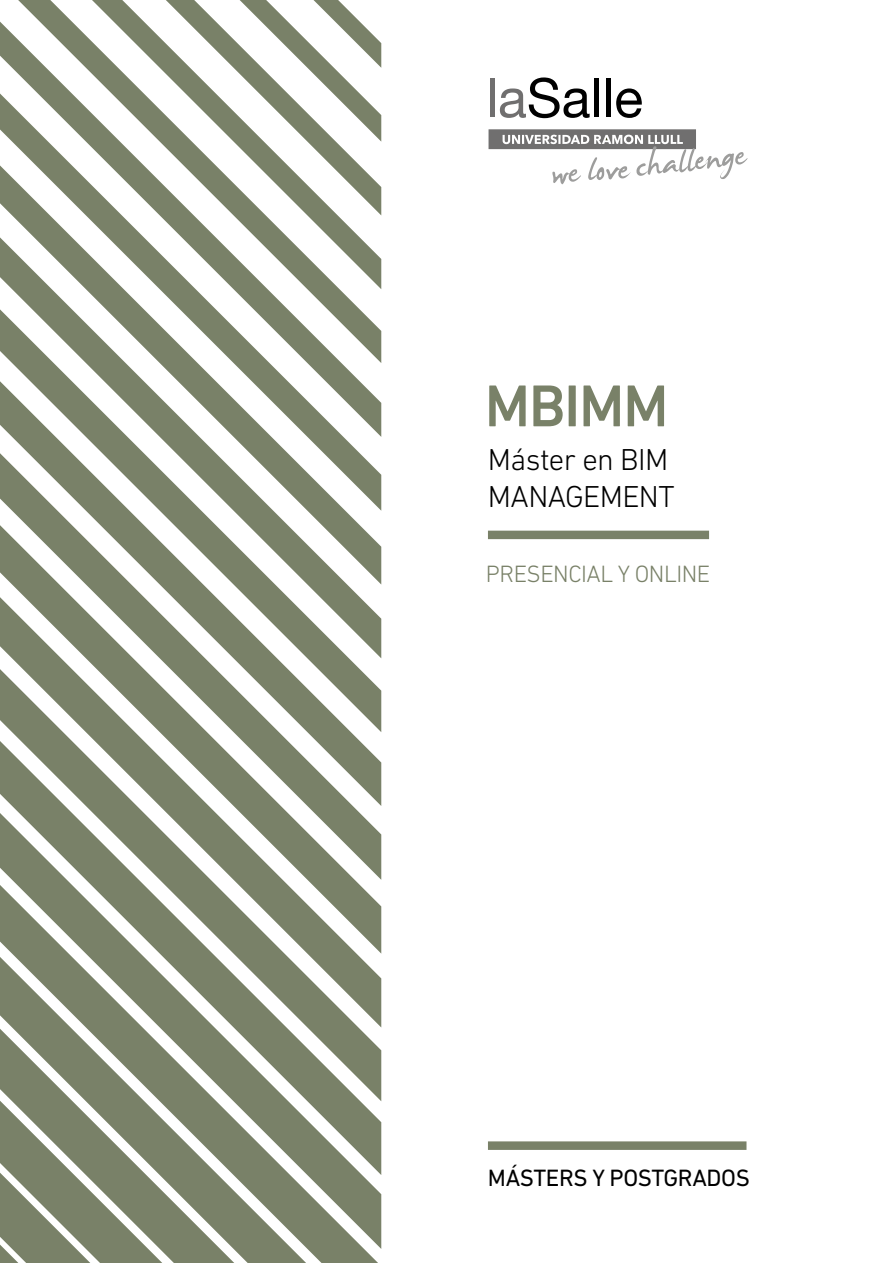
<style>
.page{position:relative;width:893px;height:1263px;background:#fff}
.page>*{position:absolute;margin:0;border:0;box-sizing:border-box;transform-origin:0 0}
.t1{font:500 60px "DIN Next LT Pro";letter-spacing:-.02em;color:#798168}
.t2{font:300 30.75px/37px "DIN Next LT Pro";letter-spacing:-.02em;color:#000}
.t3{font:24px "DIN Next LT Pro";letter-spacing:-.015em;color:#000}
.t4{font:300 24px "DIN Next LT Pro";letter-spacing:-.02em;color:#798168}
</style>
<div class="page">
<svg style="left:0;top:1249px;width:378px;height:14px;fill:#798168"></svg>
<svg style="left:0;top:1175px;width:381px;height:74px;fill:#798168"></svg>
<svg style="left:0;top:1101px;width:381px;height:74px;fill:#798168"></svg>
<svg style="left:0;top:1027px;width:381px;height:74px;fill:#798168"></svg>
<svg style="left:0;top:954px;width:381px;height:73px;fill:#798168"></svg>
<svg style="left:0;top:880px;width:381px;height:74px;fill:#798168"></svg>
<svg style="left:0;top:806px;width:381px;height:74px;fill:#798168"></svg>
<svg style="left:0;top:732px;width:381px;height:74px;fill:#798168"></svg>
<svg style="left:0;top:658px;width:381px;height:74px;fill:#798168"></svg>
<svg style="left:0;top:584px;width:381px;height:74px;fill:#798168"></svg>
<svg style="left:0;top:511px;width:381px;height:73px;fill:#798168"></svg>
<svg style="left:0;top:437px;width:381px;height:74px;fill:#798168"></svg>
<svg style="left:0;top:22px;width:150px;height:415px;fill:#798168"></svg>
<svg style="left:18px;top:0;width:132px;height:363px"></svg>
<svg style="left:92px;top:0;width:58px;height:289px"></svg>
<svg style="left:150px;top:0;width:231px;height:485px"></svg>
<svg style="left:224px;top:0;width:157px;height:412px"></svg>
<svg style="left:240px;top:0;width:141px;height:338px"></svg>
<div style="left:488px;top:1141px;width:258px;height:9px;background:#798168"></div>
<div style="left:488px;top:531px;width:221px;height:8px;background:#798168"></div>
<hr style="left:490px;top:78px;width:4px;height:39px;background:#706f6f">
<svg style="left:500px;top:77px;width:90px;height:41px"></svg>
<div style="left:594px;top:78px;width:5px;height:39px;background:#000"></div>
<div style="left:606px;top:78px;width:5px;height:39px;background:#000"></div>
<svg style="left:616px;top:88px;width:26px;height:30px"></svg>
<svg style="left:489px;top:129px;width:259px;height:55px"></svg>
<h1 class="t1" style="left:485px;top:371px;width:185px">MBIMM</h1>
<p class="t2" style="left:488px;top:441px;width:188px">Máster en BIM<br>MANAGEMENT</p>
<p class="t4" style="left:486px;top:560px;width:226px">PRESENCIAL Y ONLINE</p>
<p class="t3" style="left:488px;top:1164px;width:263px">MÁSTERS Y POSTGRADOS</p>
</div>
